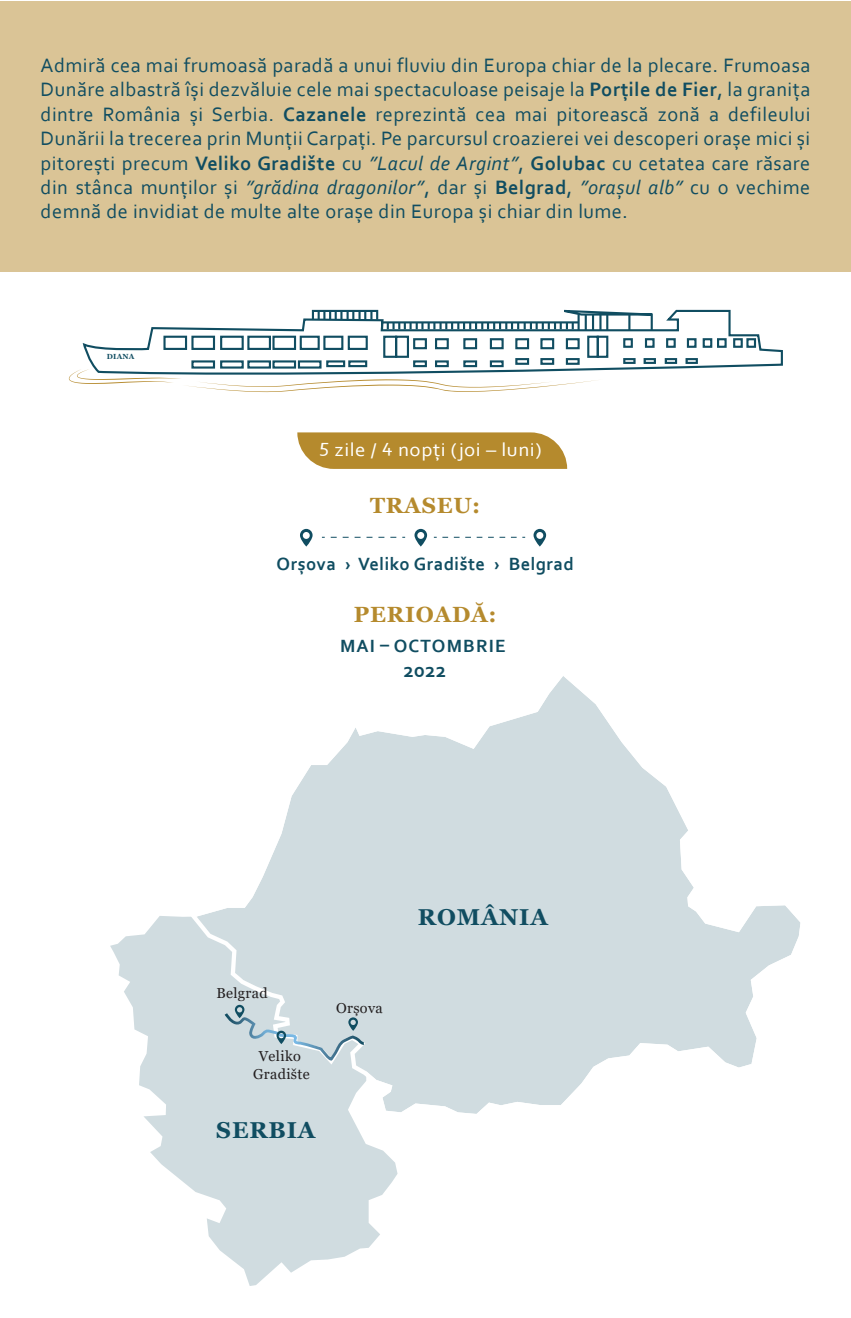
<style>
.page{position:relative;width:851px;height:1318px;background:#fff}
.page>*{position:absolute;margin:0;border:0;box-sizing:border-box;transform-origin:0 0}
.t1{font:700 23px "Georgia";letter-spacing:.035em;color:#104d61}
.t2{font:700 22px "Georgia";letter-spacing:.035em;color:#b58a2d}
.t3{font:700 21px "Corbel";color:#104d61}
.t4{font:20.3px/24.4px "Corbel";letter-spacing:.025em;color:#104d61;text-align:justify}
.t5{font:19.4px "Corbel";letter-spacing:.025em;color:#fff;scale:1.08 1}
.t6{font:700 18.6px "Corbel";letter-spacing:.025em;color:#104d61}
.t7{font:700 18.6px "Corbel";letter-spacing:.065em;color:#104d61}
.t8{font:14.4px/17.3px "Georgia";letter-spacing:.025em;color:#231f20;text-align:center}
.t9{font:700 7.4px "Georgia";letter-spacing:.025em;color:#104d61}
.s1{font-weight:700}
.s2{font-style:italic}
</style>
<div class="page">
<div style="left:0;top:1px;width:850px;height:271px;background:#dac496"></div>
<svg style="left:297px;top:432px;width:270px;height:37px;background:#ba923c"></svg>
<svg style="left:300px;top:529px;width:12px;height:18px"></svg>
<svg style="left:414px;top:529px;width:13px;height:18px"></svg>
<svg style="left:533px;top:529px;width:13px;height:18px"></svg>
<svg style="left:322px;top:537px;width:83px;height:1px"></svg>
<svg style="left:442px;top:537px;width:83px;height:1px"></svg>
<svg style="left:82px;top:309px;width:701px;height:62px"></svg>
<div style="left:163px;top:336px;width:24px;height:14px;border:2px solid #104d61"></div>
<div style="left:191px;top:336px;width:24px;height:14px;border:2px solid #104d61"></div>
<div style="left:191px;top:360px;width:24px;height:9px;border:2px solid #104d61"></div>
<div style="left:220px;top:360px;width:24px;height:9px;border:2px solid #104d61"></div>
<div style="left:247px;top:360px;width:24px;height:9px;border:2px solid #104d61"></div>
<div style="left:272px;top:360px;width:24px;height:9px;border:2px solid #104d61"></div>
<div style="left:298px;top:360px;width:23px;height:9px;border:2px solid #104d61"></div>
<div style="left:326px;top:360px;width:19px;height:7px;border:2px solid #104d61"></div>
<div style="left:435px;top:360px;width:13px;height:7px;border:2px solid #104d61"></div>
<div style="left:463px;top:360px;width:14px;height:7px;border:2px solid #104d61"></div>
<div style="left:490px;top:360px;width:13px;height:7px;border:2px solid #104d61"></div>
<div style="left:515px;top:358px;width:14px;height:7px;border:2px solid #104d61"></div>
<div style="left:540px;top:358px;width:14px;height:7px;border:2px solid #104d61"></div>
<div style="left:413px;top:360px;width:14px;height:7px;border:2px solid #104d61"></div>
<div style="left:348px;top:360px;width:19px;height:7px;border:2px solid #104d61"></div>
<div style="left:220px;top:336px;width:24px;height:14px;border:2px solid #104d61"></div>
<div style="left:247px;top:336px;width:24px;height:14px;border:2px solid #104d61"></div>
<div style="left:272px;top:336px;width:24px;height:14px;border:2px solid #104d61"></div>
<div style="left:299px;top:336px;width:21px;height:14px;border:2px solid #104d61"></div>
<div style="left:323px;top:336px;width:20px;height:14px;border:2px solid #104d61"></div>
<div style="left:347px;top:336px;width:21px;height:14px;border:2px solid #104d61"></div>
<div style="left:413px;top:338px;width:14px;height:11px;border:2px solid #104d61"></div>
<div style="left:435px;top:338px;width:13px;height:11px;border:2px solid #104d61"></div>
<div style="left:463px;top:338px;width:14px;height:11px;border:2px solid #104d61"></div>
<div style="left:490px;top:338px;width:13px;height:11px;border:2px solid #104d61"></div>
<div style="left:515px;top:338px;width:14px;height:11px;border:2px solid #104d61"></div>
<div style="left:540px;top:338px;width:14px;height:11px;border:2px solid #104d61"></div>
<div style="left:565px;top:358px;width:14px;height:7px;border:2px solid #104d61"></div>
<div style="left:565px;top:338px;width:14px;height:11px;border:2px solid #104d61"></div>
<div style="left:623px;top:338px;width:9px;height:10px;border:2px solid #104d61"></div>
<div style="left:623px;top:358px;width:12px;height:6px;border:2px solid #104d61"></div>
<div style="left:643px;top:358px;width:12px;height:6px;border:2px solid #104d61"></div>
<div style="left:664px;top:358px;width:13px;height:6px;border:2px solid #104d61"></div>
<div style="left:685px;top:358px;width:12px;height:6px;border:2px solid #104d61"></div>
<div style="left:644px;top:338px;width:10px;height:10px;border:2px solid #104d61"></div>
<div style="left:666px;top:338px;width:9px;height:10px;border:2px solid #104d61"></div>
<div style="left:686px;top:338px;width:10px;height:10px;border:2px solid #104d61"></div>
<div style="left:702px;top:338px;width:10px;height:10px;border:2px solid #104d61"></div>
<div style="left:716px;top:338px;width:10px;height:10px;border:2px solid #104d61"></div>
<div style="left:733px;top:338px;width:9px;height:10px;border:2px solid #104d61"></div>
<div style="left:746px;top:338px;width:10px;height:10px;border:2px solid #104d61"></div>
<div style="left:383px;top:336px;width:14px;height:22px;border:2px solid #104d61"></div>
<div style="left:395px;top:336px;width:14px;height:22px;border:2px solid #104d61"></div>
<div style="left:587px;top:336px;width:11px;height:22px;border:2px solid #104d61"></div>
<div style="left:596px;top:336px;width:12px;height:22px;border:2px solid #104d61"></div>
<div style="left:312px;top:310px;width:66px;height:11px;border:2px solid #104d61"></div>
<svg style="left:317px;top:311px;width:55px;height:9px"></svg>
<svg style="left:380px;top:309px;width:273px;height:23px"></svg>
<svg style="left:69px;top:369px;width:533px;height:23px"></svg>
<svg style="left:110px;top:916px;width:287px;height:370px;fill:#d0dce0"></svg>
<svg style="left:189px;top:676px;width:611px;height:442px;fill:#d0dce0"></svg>
<svg style="left:223px;top:993px;width:143px;height:72px;background:#c8d6dc"></svg>
<p class="t4" style="left:41px;top:53px;width:771px">Admiră cea mai frumoasă paradă a unui fluviu din Europa chiar de la plecare. Frumoasa Dunăre albastră își dezvăluie cele mai spectaculoase peisaje la <span class="s1">Porţile de Fier</span>, la graniţa dintre România și Serbia. <span class="s1">Cazanele</span> reprezintă cea mai pitorească zonă a defileului Dunării la trecerea prin Munţii Carpaţi. Pe parcursul croazierei vei descoperi orașe mici și pitorești precum <span class="s1">Veliko Gradište</span> cu <span class="s2">”Lacul de Argint”</span>, <span class="s1">Golubac</span> cu cetatea care răsare din stânca munţilor și <span class="s2">”grădina dragonilor”</span>, dar și <span class="s1">Belgrad</span>, <span class="s2">”orașul alb”</span> cu o vechime demnă de invidiat de multe alte orașe din Europa și chiar din lume.</p>
<p class="t9" style="left:107px;top:352px;width:29px">DIANA</p>
<p class="t5" style="left:319px;top:437px;width:207px">5 zile / 4 nopţi (joi – luni)</p>
<p class="t2" style="left:370px;top:491px;width:112px">TRASEU:</p>
<p class="t6" style="left:276px;top:552px;width:299px">Orșova › Veliko Gradište › Belgrad</p>
<p class="t2" style="left:354px;top:600px;width:144px">PERIOADĂ:</p>
<p class="t7" style="left:340px;top:635px;width:167px">MAI – OCTOMBRIE</p>
<p class="t3" style="left:403px;top:657px;width:44px">2022</p>
<p class="t8" style="left:216px;top:985px;width:53px">Belgrad</p>
<p class="t8" style="left:253px;top:1048px;width:58px">Veliko<br>Gradište</p>
<p class="t1" style="left:216px;top:1115px;width:100px">SERBIA</p>
<p class="t8" style="left:336px;top:1000px;width:48px">Orșova</p>
<p class="t1" style="left:418px;top:902px;width:131px">ROMÂNIA</p>
</div>
